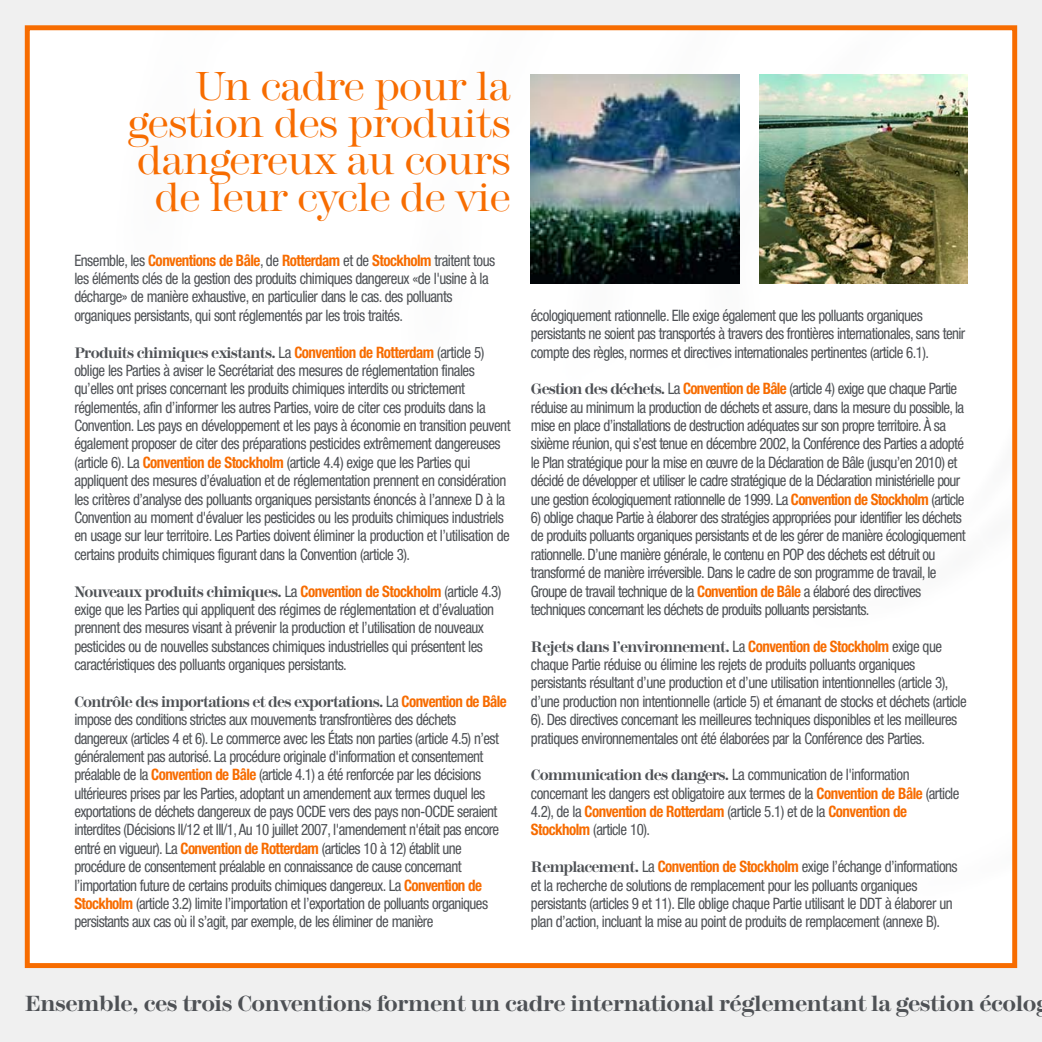
<style>
.page{position:relative;width:1042px;height:1042px;background:#f0f0f0}
.page>*{position:absolute;margin:0;border:0;box-sizing:border-box;transform-origin:0 0}
.t1{font:300 42px/36.8px "Modern Two Sixtn ITC";letter-spacing:-.03em;color:#f76c00;text-align:right}
.t2{font:700 22.75px "Modern Two Sixtn ITC";letter-spacing:-.02em;color:#4e5155}
.t3{font:condensed 15.75px/18.4px "Helvetica Neue";letter-spacing:-.035em;color:#4e5155;scale:.95 1}
.t4{font:700 15.75px "Modern Two Sixtn ITC";letter-spacing:-.045em;color:#4e5155;scale:.95 1}
.s1{font-weight:700;color:#f76c00}
.s2{font-family:"Helvetica Neue";font-weight:400;font-stretch:condensed}
.s3{font-family:"Helvetica Neue";font-stretch:condensed;color:#f76c00}
.s4{font-family:"Modern Two Sixtn ITC";font-weight:700;font-stretch:normal}
</style>
<div class="page">
<div style="left:31px;top:31px;width:980px;height:931px;background:#fff"></div>
<div style="left:25px;top:25px;width:992px;height:943px;border:5px solid #f76c00"></div>
<img style="left:531px;top:75px;width:208px;height:208px">
<img style="left:759px;top:75px;width:208px;height:208px">
<h1 class="t1" style="left:128px;top:73px;width:385px">Un cadre pour la gestion des produits dangereux au cours de leur cycle de vie</h1>
<p class="t3" style="left:74px;top:252px;width:444px">Ensemble, les <span class="s1">Conventions de Bâle</span>, de <span class="s1">Rotterdam</span> et de <span class="s1">Stockholm</span> traitent tous les éléments clés de la gestion des produits chimiques dangereux «de l'usine à la décharge» de manière exhaustive, en particulier dans le cas. des polluants organiques persistants, qui sont réglementés par les trois traités.</p>
<p class="t4" style="left:74px;top:347px;width:433px">Produits chimiques existants. <span class="s2">La</span> <span class="s3">Convention de Rotterdam</span> <span class="s2">(article 5)</span></p>
<p class="t3" style="left:74px;top:362px;width:460px">oblige les Parties à aviser le Secrétariat des mesures de réglementation finales qu’elles ont prises concernant les produits chimiques interdits ou strictement réglementés, afin d’informer les autres Parties, voire de citer ces produits dans la Convention. Les pays en développement et les pays à économie en transition peuvent également proposer de citer des préparations pesticides extrêmement dangereuses (article 6). La <span class="s1">Convention de Stockholm</span> (article 4.4) exige que les Parties qui appliquent des mesures d’évaluation et de réglementation prennent en considération les critères d’analyse des polluants organiques persistants énoncés à l’annexe D à la Convention au moment d'évaluer les pesticides ou les produits chimiques industriels en usage sur leur territoire. Les Parties doivent éliminer la production et l’utilisation de certains produits chimiques figurant dans la Convention (article 3).</p>
<p class="t4" style="left:74px;top:586px;width:451px">Nouveaux produits chimiques. <span class="s2">La</span> <span class="s3">Convention de Stockholm</span> <span class="s2">(article 4.3)</span></p>
<p class="t3" style="left:74px;top:601px;width:443px">exige que les Parties qui appliquent des régimes de réglementation et d’évaluation prennent des mesures visant à prévenir la production et l’utilisation de nouveaux pesticides ou de nouvelles substances chimiques industrielles qui présentent les caractéristiques des polluants organiques persistants.</p>
<p class="t4" style="left:74px;top:696px;width:456px">Contrôle des importations et des exportations. <span class="s2">La</span> <span class="s3">Convention de Bâle</span></p>
<p class="t3" style="left:74px;top:712px;width:449px">impose des conditions strictes aux mouvements transfrontières des déchets dangereux (articles 4 et 6). Le commerce avec les États non parties (article 4.5) n’est généralement pas autorisé. La procédure originale d'information et consentement préalable de la <span class="s1">Convention de Bâle</span> (article 4.1) a été renforcée par les décisions ultérieures prises par les Parties, adoptant un amendement aux termes duquel les exportations de déchets dangereux de pays OCDE vers des pays non-OCDE seraient interdites (Décisions II/12 et III/1,Au 10 juillet 2007, l'amendement n'était pas encore entré en vigueur). La <span class="s1">Convention de Rotterdam</span> (articles 10 à 12) établit une procédure de consentement préalable en connaissance de cause concernant l’importation future de certains produits chimiques dangereux. La <span class="s1">Convention de Stockholm</span> (article 3.2) limite l’importation et l’exportation de polluants organiques persistants aux cas où il s’agit, par exemple, de les éliminer de manière</p>
<p class="t3" style="left:531px;top:307px;width:459px">écologiquement rationnelle. Elle exige également que les polluants organiques persistants ne soient pas transportés à travers des frontières internationales, sans tenir compte des règles, normes et directives internationales pertinentes (article 6.1).</p>
<p class="t3" style="left:531px;top:381px;width:458px"><span class="s4">Gestion des déchets.</span> La <span class="s1">Convention de Bâle</span> (article 4) exige que chaque Partie réduise au minimum la production de déchets et assure, dans la mesure du possible, la mise en place d’installations de destruction adéquates sur son propre territoire. À sa sixième réunion, qui s’est tenue en décembre 2002, la Conférence des Parties a adopté le Plan stratégique pour la mise en œuvre de la Déclaration de Bâle (jusqu’en 2010) et décidé de développer et utiliser le cadre stratégique de la Déclaration ministérielle pour une gestion écologiquement rationnelle de 1999. La <span class="s1">Convention de Stockholm</span> (article</p>
<p class="t3" style="left:531px;top:509px;width:459px">6) oblige chaque Partie à élaborer des stratégies appropriées pour identifier les déchets de produits polluants organiques persistants et de les gérer de manière écologiquement rationnelle. D’une manière générale, le contenu en POP des déchets est détruit ou transformé de manière irréversible. Dans le cadre de son programme de travail, le Groupe de travail technique de la <span class="s1">Convention de Bâle</span> a élaboré des directives techniques concernant les déchets de produits polluants persistants.</p>
<p class="t4" style="left:531px;top:641px;width:434px">Rejets dans l’environnement. <span class="s2">La</span> <span class="s3">Convention de Stockholm</span> <span class="s2">exige que</span></p>
<p class="t3" style="left:531px;top:656px;width:460px">chaque Partie réduise ou élimine les rejets de produits polluants organiques persistants résultant d’une production et d’une utilisation intentionnelles (article 3), d’une production non intentionnelle (article 5) et émanant de stocks et déchets (article 6). Des directives concernant les meilleures techniques disponibles et les meilleures pratiques environnementales ont été élaborées par la Conférence des Parties.</p>
<p class="t3" style="left:531px;top:767px;width:453px"><span class="s4">Communication des dangers.</span> La communication de l'information concernant les dangers est obligatoire aux termes de la <span class="s1">Convention de Bâle</span> (article 4.2), de la <span class="s1">Convention de Rotterdam</span> (article 5.1) et de la <span class="s1">Convention de Stockholm</span> (article 10).</p>
<p class="t3" style="left:531px;top:859px;width:451px"><span class="s4">Remplacement.</span> La <span class="s1">Convention de Stockholm</span> exige l’échange d’informations et la recherche de solutions de remplacement pour les polluants organiques persistants (articles 9 et 11). Elle oblige chaque Partie utilisant le DDT à élaborer un plan d’action, incluant la mise au point de produits de remplacement (annexe B).</p>
<h2 class="t2" style="left:25px;top:996px;width:1013px">Ensemble, ces trois Conventions forment un cadre international réglementant la gestion écolo</h2>
</div>
